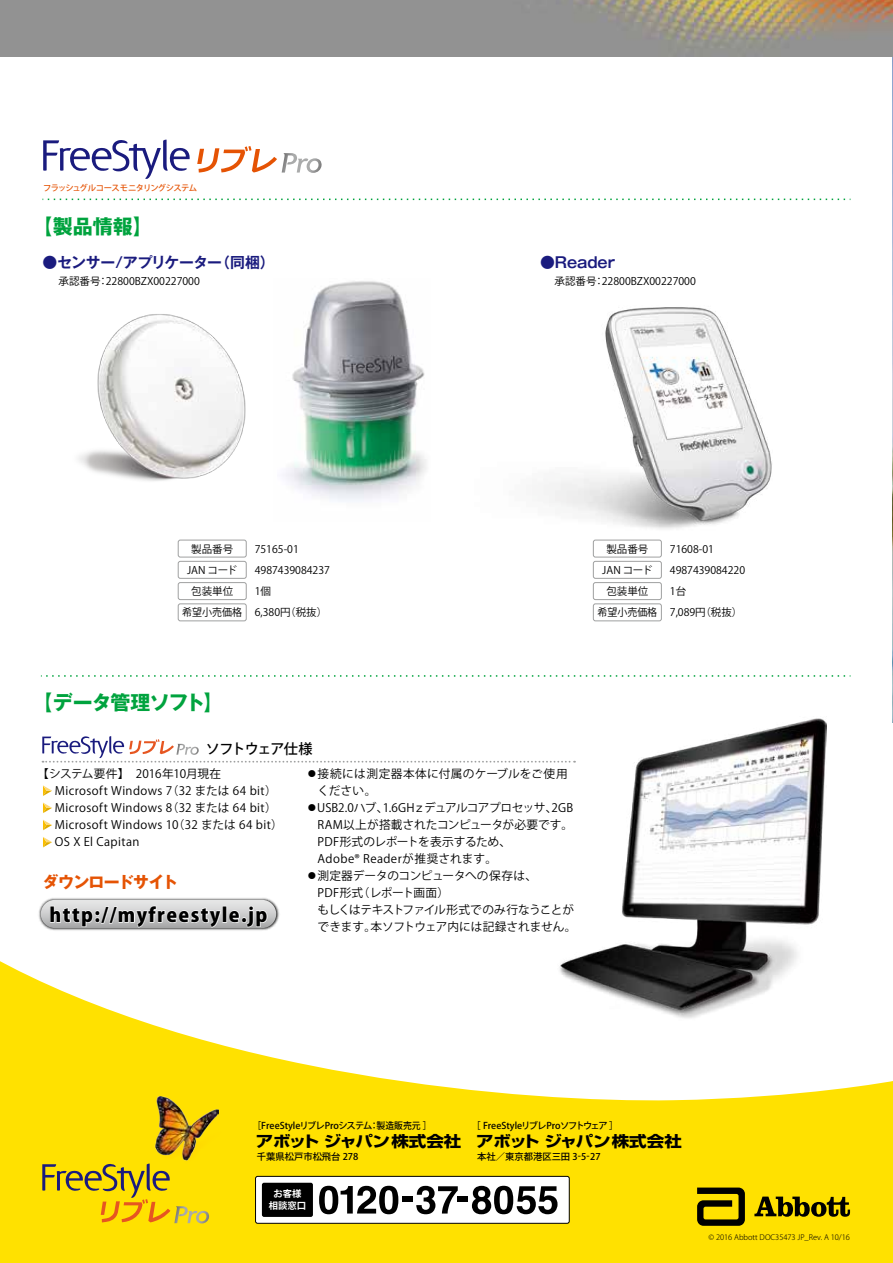
<style>
.page{position:relative;width:893px;height:1263px;background:#fff}
.page>*{position:absolute;margin:0;border:0;box-sizing:border-box;transform-origin:0 0}
.t1{font:700 19.95px "Gothic MB101 Pr 6";letter-spacing:-.055em;color:#00a33e}
.t2{font:700 19.95px "Gothic MB101 Pr 6";letter-spacing:-.015em;color:#00a33e}
.t3{font:800 19.2px "Koz Go Pr 6 N";letter-spacing:.075em;color:#000}
.t4{font:700 15.9px "Gothic MB101 Pr 6";letter-spacing:-.04em;color:#e55304}
.t5{font:700 15.15px "Shin Go Upr";letter-spacing:-.01em;color:#000;scale:1.15 1}
.t6{font:700 14.85px "Gothic MB101 Pr 6 De";letter-spacing:-.035em;color:#1a1b7e}
.t7{font:700 14.85px "Gothic MB101 Pr 6 De";letter-spacing:-.01em;color:#1a1b7e}
.t8{font:500 14.1px "Koz Go Pr 6 N";letter-spacing:-.07em;color:#000}
.t9{font:11.7px/17px "Koz Go Pr 6 N";letter-spacing:.035em;color:#000}
.t10{font:11.7px/17px "Koz Go Pr 6 N";letter-spacing:.015em;color:#000}
.t11{font:11.7px/17px "Koz Go Pr 6 N";letter-spacing:-.015em;color:#000}
.t12{font:10.5px/21.3px "Koz Go Pr 6 N";color:#000;text-align:center}
.t13{font:500 9.3px "Koz Go Pr 6 N";color:#000}
.t14{font:500 9.3px "Koz Go Pr 6 N";color:#000;scale:.95 1}
.t15{font:700 9.3px/12px "Koz Go Pr 6 N";color:#fff;text-align:center}
.t16{font:500 8.4px "Koz Go Pro";letter-spacing:-.08em;color:#e55304}
.t17{font:300 7.5px "Koz Go Pr 6 N";color:#000}
</style>
<div class="page">
<svg style="left:0;top:961px;width:893px;height:302px;fill:#ffe100"></svg>
<img style="left:892px;top:0;width:1px;height:722px">
<img style="left:0;top:0;width:893px;height:56px">
<svg style="left:697px;top:1187px;width:48px;height:39px;background:#706300"></svg>
<svg style="left:754px;top:1196px;width:96px;height:21px;background:#837300"></svg>
<img style="left:38px;top:898px;width:241px;height:26px">
<svg style="left:41px;top:900px;width:235px;height:31px"></svg>
<img style="left:558px;top:718px;width:268px;height:303px">
<div style="left:256px;top:1176px;width:313px;height:47px;background:#fff;border-radius:2px"></div>
<div style="left:255px;top:1176px;width:314px;height:47px;border:1px solid #000;border-radius:2px"></div>
<svg style="left:319px;top:1186px;width:79px;height:28px"></svg>
<div style="left:402px;top:1197px;width:11px;height:5px;background:#000"></div>
<svg style="left:416px;top:1186px;width:42px;height:28px"></svg>
<div style="left:457px;top:1197px;width:11px;height:5px;background:#000"></div>
<svg style="left:472px;top:1186px;width:85px;height:28px"></svg>
<div style="left:262px;top:1183px;width:51px;height:34px;background:#000;border-radius:2px"></div>
<svg style="left:43px;top:785px;width:9px;height:11px"></svg>
<svg style="left:43px;top:802px;width:9px;height:11px"></svg>
<svg style="left:43px;top:820px;width:9px;height:10px"></svg>
<svg style="left:43px;top:837px;width:9px;height:10px"></svg>
<img style="left:289px;top:281px;width:138px;height:221px">
<img style="left:78px;top:314px;width:211px;height:247px">
<div style="left:178px;top:540px;width:68px;height:17px;background:#fff;border-radius:2px"></div>
<div style="left:178px;top:540px;width:68px;height:17px;border:1px solid #9fa0a0;border-radius:2px"></div>
<div style="left:178px;top:561px;width:68px;height:17px;border:1px solid #9fa0a0;border-radius:2px"></div>
<div style="left:178px;top:582px;width:68px;height:18px;border:1px solid #9fa0a0;border-radius:2px"></div>
<div style="left:178px;top:604px;width:68px;height:17px;border:1px solid #9fa0a0;border-radius:2px"></div>
<div style="left:593px;top:540px;width:69px;height:17px;border:1px solid #9fa0a0;border-radius:2px"></div>
<div style="left:593px;top:561px;width:69px;height:17px;border:1px solid #9fa0a0;border-radius:2px"></div>
<div style="left:593px;top:582px;width:69px;height:18px;border:1px solid #9fa0a0;border-radius:2px"></div>
<div style="left:593px;top:604px;width:69px;height:17px;border:1px solid #9fa0a0;border-radius:2px"></div>
<img style="left:543px;top:307px;width:229px;height:238px">
<img style="left:155px;top:1096px;width:64px;height:23px">
<svg style="left:42px;top:1119px;width:181px;height:104px;background:#e7c70c"></svg>
<svg style="left:42px;top:736px;width:533px;height:27px"></svg>
<svg style="left:197px;top:146px;width:125px;height:27px"></svg>
<svg style="left:43px;top:140px;width:147px;height:39px"></svg>
<svg style="left:41px;top:675px;width:810px;height:2px"></svg>
<svg style="left:43px;top:199px;width:808px;height:1px"></svg>
<p class="t16" style="left:43px;top:182px;width:156px">フラッシュグルコースモニタリングシステム</p>
<h1 class="t2" style="left:33px;top:210px;width:122px">【製品情報】</h1>
<h3 class="t6" style="left:43px;top:250px;width:234px">●センサー/アプリケーター（同梱）</h3>
<h3 class="t7" style="left:540px;top:250px;width:77px">●Reader</h3>
<p class="t12" style="left:59px;top:271px;width:143px">承認番号：22800BZX00227000</p>
<p class="t12" style="left:554px;top:271px;width:143px">承認番号：22800BZX00227000</p>
<p class="t12" style="left:182px;top:538px;width:61px">製品番号<br>JAN コード包装単位<br>希望小売価格</p>
<p class="t12" style="left:255px;top:538px;width:46px">75165-01</p>
<p class="t12" style="left:255px;top:560px;width:77px">4987439084237</p>
<p class="t12" style="left:255px;top:581px;width:74px;text-align:left">1個<br>6,380円（税抜）</p>
<p class="t12" style="left:597px;top:538px;width:61px">製品番号<br>JAN コード包装単位<br>希望小売価格</p>
<p class="t12" style="left:670px;top:538px;width:46px">71608-01</p>
<p class="t12" style="left:670px;top:560px;width:77px">4987439084220</p>
<p class="t12" style="left:670px;top:581px;width:74px;text-align:left">1台<br>7,089円（税抜）</p>
<h1 class="t1" style="left:33px;top:685px;width:192px">【データ管理ソフト】</h1>
<h3 class="t8" style="left:206px;top:741px;width:108px">ソフトウェア仕様</h3>
<p class="t9" style="left:43px;top:766px;width:241px;text-indent:-6px">【システム要件】　2016年10月現在　Microsoft Windows 7（32 または 64 bit）　Microsoft Windows 8（32 または 64 bit）　　Microsoft Windows 10（32 または 64 bit）　OS X El Capitan</p>
<p class="t10" style="left:318px;top:766px;width:252px;text-indent:-12px">●接続には測定器本体に付属のケーブルをご使用ください。</p>
<p class="t10" style="left:318px;top:800px;width:257px;text-indent:-12px">●USB2.0ハブ、1.6GHｚデュアルコアプロセッサ、2GB<br>RAM以上が搭載されたコンピュータが必要です。<br>PDF形式のレポートを表示するため、<br>Adobe® Readerが推奨されます。</p>
<p class="t11" style="left:318px;top:868px;width:260px;text-indent:-12px">●測定器データのコンピュータへの保存は、<br>PDF形式（レポート画面）<br>もしくはテキストファイル形式でのみ行なうことができます。本ソフトウェア内には記録されません。</p>
<h3 class="t4" style="left:42px;top:868px;width:137px">ダウンロードサイト</h3>
<h2 class="t3" style="left:50px;top:904px;width:219px">http://myfreestyle.jp</h2>
<p class="t14" style="left:252px;top:1120px;width:190px">［FreeStyleリブレProシステム：製造販売元 ］</p>
<h3 class="t5" style="left:256px;top:1130px;width:180px">アボットジャパン株式会社</h3>
<p class="t13" style="left:257px;top:1151px;width:103px">千葉県松戸市松飛台 278</p>
<p class="t15" style="left:269px;top:1188px;width:39px">お客様相談窓口</p>
<p class="t13" style="left:472px;top:1120px;width:148px">［ FreeStyleリブレProソフトウェア ］</p>
<h3 class="t5" style="left:476px;top:1130px;width:180px">アボットジャパン株式会社</h3>
<p class="t13" style="left:477px;top:1151px;width:125px">本社／東京都港区三田 3-5-27</p>
<p class="t17" style="left:708px;top:1233px;width:143px">© 2016 Abbott DOC35473 JP_Rev. A 10/16</p>
</div>
